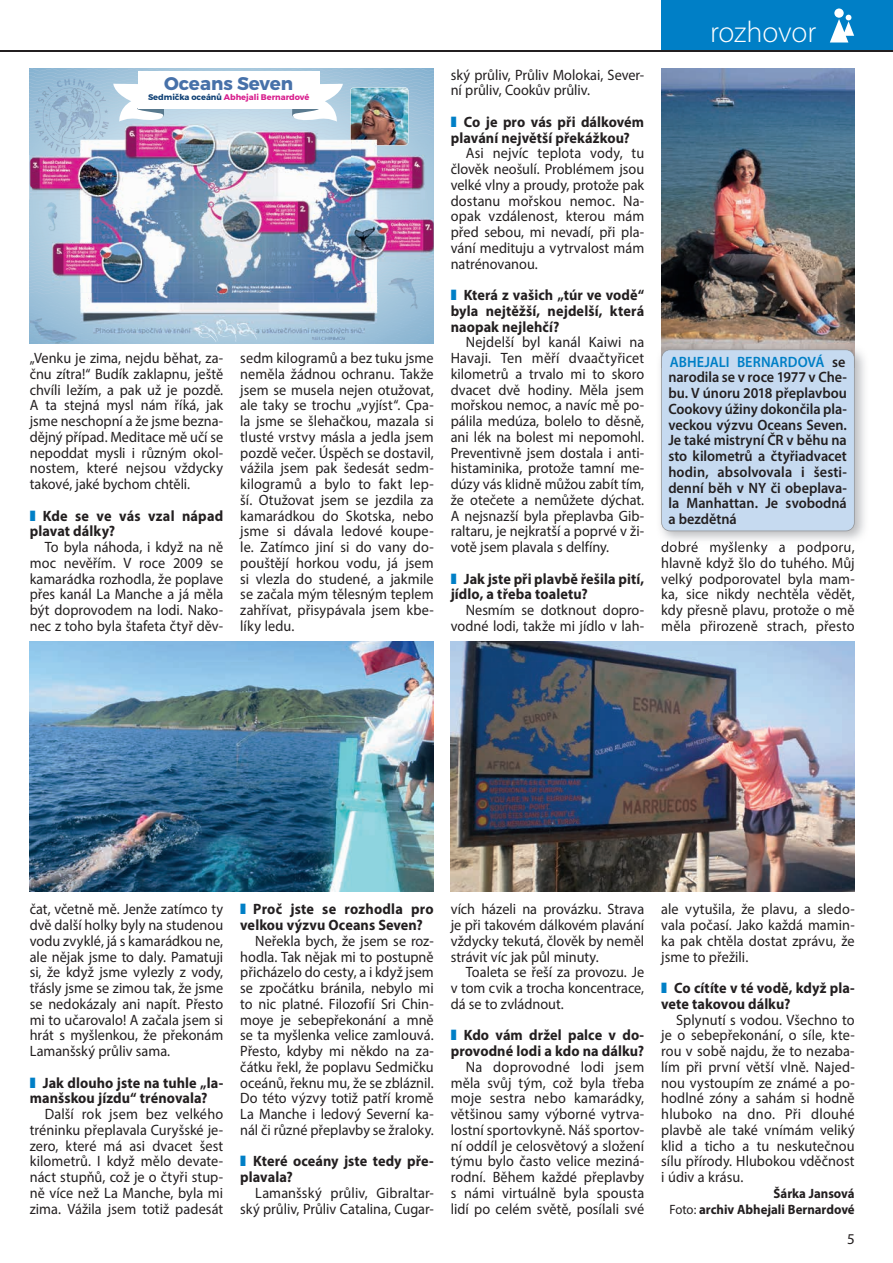
<style>
.page{position:relative;width:893px;height:1263px;background:#fff}
.page>*{position:absolute;margin:0;border:0;box-sizing:border-box;transform-origin:0 0}
.t1{font:300 30px "Myriad Pro";letter-spacing:-.005em;color:#fff}
.t2{font:700 18.3px "Montserrat";color:#4771a9}
.t3{font:15px/15.8px "Myriad Pro";color:#231f20;text-align:justify;scale:.95 1}
.t4{font:700 15px/15.8px "Myriad Pro";letter-spacing:.005em;color:#231f20;scale:.95 1}
.t5{font:600 15px/15.8px "Myriad Pro";color:#231f20;text-align:justify;scale:.95 1}
.t6{font:15px "Myriad Pro";color:#231f20}
.t7{font:700 13.5px/15.8px "Myriad Pro";color:#231f20;text-align:right;scale:.95 1}
.t8{font:700 8.25px "Montserrat";color:#d81f8e}
.s1{color:#114276}
.s2{color:#007fc6}
.s3{font-weight:400}
</style>
<div class="page">
<div style="left:661px;top:0;width:232px;height:51px;background:#007fc6"></div>
<hr style="left:0;top:50px;width:893px;height:2px;background:#231f20">
<svg style="left:830px;top:9px;width:24px;height:34px"></svg>
<svg style="left:30px;top:68px;width:404px;height:276px;background:#a5c1d5"></svg>
<img style="left:30px;top:69px;width:404px;height:225px">
<img style="left:661px;top:68px;width:194px;height:276px">
<img style="left:30px;top:641px;width:404px;height:251px">
<img style="left:451px;top:641px;width:404px;height:251px">
<img style="left:663px;top:541px;width:190px;height:4px">
<div style="left:661px;top:349px;width:194px;height:182px;background:#c6daf0"></div>
<img style="left:30px;top:293px;width:385px;height:14px">
<img style="left:32px;top:87px;width:41px;height:64px">
<img style="left:351px;top:136px;width:83px;height:157px">
<img style="left:30px;top:137px;width:2px;height:101px">
<p class="t2" style="left:164px;top:72px;width:130px">Oceans Seven</p>
<p class="t8" style="left:148px;top:92px;width:163px"><span class="s1">Sedmička oceánů</span> Abhejali Bernardové</p>
<p class="t3" style="left:30px;top:350px;width:205px">„Venku je zima, nejdu běhat, za‑ čnu zítra!“ Budík zaklapnu, ještě chvíli ležím, a pak už je pozdě.<br>A ta stejná mysl nám říká, jak jsme neschopní a že jsme bezna‑ dějný případ. Meditace mě učí se nepoddat mysli i různým okol‑ nostem, které nejsou vždycky takové, jaké bychom chtěli.</p>
<p class="t4" style="left:30px;top:507px;width:205px"><span class="s2">❚</span> Kde se ve vás vzal nápad plavat dálky?</p>
<p class="t3" style="left:30px;top:539px;width:205px;text-indent:15px">To byla náhoda, i když na ně moc nevěřím. V roce 2009 se kamarádka rozhodla, že poplave přes kanál La Manche a já měla být doprovodem na lodi. Nako‑ nec z toho byla štafeta čtyř děv‑</p>
<p class="t3" style="left:240px;top:350px;width:205px">sedm kilogramů a bez tuku jsme neměla žádnou ochranu. Takže jsem se musela nejen otužovat, ale taky se trochu „vyjíst“. Cpa‑ la jsme se šlehačkou, mazala si tlusté vrstvy másla a jedla jsem pozdě večer. Úspěch se dostavil, vážila jsem pak šedesát sedm‑ kilogramů a bylo to fakt lep‑ ší. Otužovat jsem se jezdila za kamarádkou do Skotska, nebo jsme si dávala ledové koupe‑ le. Zatímco jiní si do vany do‑ pouštějí horkou vodu, já jsem si vlezla do studené, a jakmile se začala mým tělesným teplem zahřívat, přisypávala jsem kbe‑ líky ledu.</p>
<p class="t3" style="left:451px;top:66px;width:205px">ský průliv, Průliv Molokai, Sever‑ ní průliv, Cookův průliv.</p>
<p class="t4" style="left:451px;top:113px;width:205px"><span class="s2">❚</span> Co je pro vás při dálkovém plavání největší překážkou?</p>
<p class="t3" style="left:451px;top:145px;width:205px;text-indent:15px">Asi nejvíc teplota vody, tu člověk neošulí. Problémem jsou velké vlny a proudy, protože pak dostanu mořskou nemoc. Na‑ opak vzdálenost, kterou mám před sebou, mi nevadí, při pla‑ vání medituju a vytrvalost mám natrénovanou.</p>
<p class="t4" style="left:451px;top:287px;width:205px;text-align:justify"><span class="s2">❚</span> Která z vašich „túr ve vodě“ byla nejtěžší, nejdelší, která naopak nejlehčí?</p>
<p class="t3" style="left:451px;top:334px;width:205px;text-indent:15px">Nejdelší byl kanál Kaiwi na Havaji. Ten měří dvaačtyřicet kilometrů a trvalo mi to skoro dvacet dvě hodiny. Měla jsem mořskou nemoc, a navíc mě po‑ pálila medúza, bolelo to děsně, ani lék na bolest mi nepomohl.<br>Preventivně jsem dostala i anti‑ histaminika, protože tamní me‑ dúzy vás klidně můžou zabít tím, že otečete a nemůžete dýchat.<br>A nejsnazší byla přeplavba Gib‑ raltaru, je nejkratší a poprvé v ži‑ votě jsem plavala s delfíny.</p>
<p class="t4" style="left:451px;top:570px;width:205px"><span class="s2">❚</span> Jak jste při plavbě řešila pití, jídlo, a třeba toaletu?</p>
<p class="t3" style="left:451px;top:602px;width:205px;text-align:right">Nesmím se dotknout dopro‑ vodné lodi, takže mi jídlo v lah‑</p>
<h1 class="t1" style="left:710px;top:16px;width:108px">rozhovor</h1>
<p class="t5" style="left:668px;top:353px;width:189px"><span class="s2">ABHEJALI BERNARDOVÁ</span> se narodila se v roce 1977 v Che&shy;bu. V únoru 2018 přeplavbou Cookovy úžiny dokončila pla&shy;veckou výzvu Oceans Seven.<br>Je také mistryní ČR v běhu na sto kilometrů a čtyřiadvacet hodin, absolvovala i šesti&shy;denní běh v NY či obeplava&shy;la Manhattan. Je svobodná a bezdětná</p>
<p class="t3" style="left:661px;top:539px;width:205px">dobré myšlenky a podporu, hlavně když šlo do tuhého. Můj velký podporovatel byla mam‑ ka, sice nikdy nechtěla vědět, kdy přesně plavu, protože o mě měla přirozeně strach, přesto</p>
<p class="t3" style="left:30px;top:901px;width:205px">čat, včetně mě. Jenže zatímco ty dvě další holky byly na studenou vodu zvyklé, já s kamarádkou ne, ale nějak jsme to daly. Pamatuji si, že když jsme vylezly z vody, třásly jsme se zimou tak, že jsme se nedokázaly ani napít. Přesto mi to učarovalo! A začala jsem si hrát s myšlenkou, že překonám Lamanšský průliv sama.</p>
<p class="t4" style="left:30px;top:1074px;width:205px"><span class="s2">❚</span> Jak dlouho jste na tuhle „la‑ manšskou jízdu“ trénovala?</p>
<p class="t3" style="left:30px;top:1106px;width:205px;text-indent:15px">Další rok jsem bez velkého tréninku přeplavala Curyšské je‑ zero, které má asi dvacet šest kilometrů. I když mělo devate‑ náct stupňů, což je o čtyři stup‑ ně více než La Manche, byla mi zima. Vážila jsem totiž padesát</p>
<p class="t4" style="left:240px;top:901px;width:205px"><span class="s2">❚</span> Proč jste se rozhodla pro velkou výzvu Oceans Seven?</p>
<p class="t3" style="left:240px;top:933px;width:205px;text-indent:15px">Neřekla bych, že jsem se roz‑ hodla. Tak nějak mi to postupně přicházelo do cesty, a i když jsem se zpočátku bránila, nebylo mi to nic platné. Filozofií Sri Chin‑ moye je sebepřekonání a mně se ta myšlenka velice zamlouvá.<br>Přesto, kdyby mi někdo na za‑ čátku řekl, že poplavu Sedmičku oceánů, řeknu mu, že se zbláznil.<br>Do této výzvy totiž patří kromě La Manche i ledový Severní ka‑ nál či různé přeplavby se žraloky.</p>
<p class="t4" style="left:240px;top:1153px;width:205px"><span class="s2">❚</span> Které oceány jste tedy pře‑ plavala?</p>
<p class="t3" style="left:240px;top:1185px;width:205px;text-align:right">Lamanšský průliv, Gibraltar‑ ský průliv, Průliv Catalina, Cugar‑</p>
<p class="t3" style="left:451px;top:901px;width:205px">vích házeli na provázku. Strava je při takovém dálkovém plavání vždycky tekutá, člověk by neměl strávit víc jak půl minuty.</p>
<p class="t3" style="left:451px;top:964px;width:205px;text-indent:15px">Toaleta se řeší za provozu. Je v tom cvik a trocha koncentrace, dá se to zvládnout.</p>
<p class="t4" style="left:451px;top:1027px;width:205px"><span class="s2">❚</span> Kdo vám držel palce v do‑ provodné lodi a kdo na dálku?</p>
<p class="t3" style="left:451px;top:1059px;width:205px;text-indent:15px">Na doprovodné lodi jsem měla svůj tým, což byla třeba moje sestra nebo kamarádky, většinou samy výborné vytrva‑ lostní sportovkyně. Náš sportov‑ ní oddíl je celosvětový a složení týmu bylo často velice meziná‑ rodní. Během každé přeplavby s námi virtuálně byla spousta lidí po celém světě, posílali své</p>
<p class="t3" style="left:661px;top:901px;width:205px">ale vytušila, že plavu, a sledo‑ vala počasí. Jako každá mamin‑ ka pak chtěla dostat zprávu, že jsme to přežili.</p>
<p class="t4" style="left:661px;top:980px;width:205px"><span class="s2">❚</span> Co cítíte v té vodě, když pla‑ vete takovou dálku?</p>
<p class="t3" style="left:661px;top:1011px;width:205px;text-indent:15px">Splynutí s vodou. Všechno to je o sebepřekonání, o síle, kte‑ rou v sobě najdu, že to nezaba‑ lím při první větší vlně. Najed‑ nou vystoupím ze známé a po‑ hodlné zóny a sahám si hodně hluboko na dno. Při dlouhé plavbě ale také vnímám veliký klid a ticho a tu neskutečnou sílu přírody. Hlubokou vděčnost i údiv a krásu.</p>
<p class="t7" style="left:670px;top:1185px;width:196px">Šárka Jansová<br><span class="s3">Foto:</span> archiv Abhejali Bernardové</p>
<p class="t6" style="left:847px;top:1230px;width:9px">5</p>
</div>
